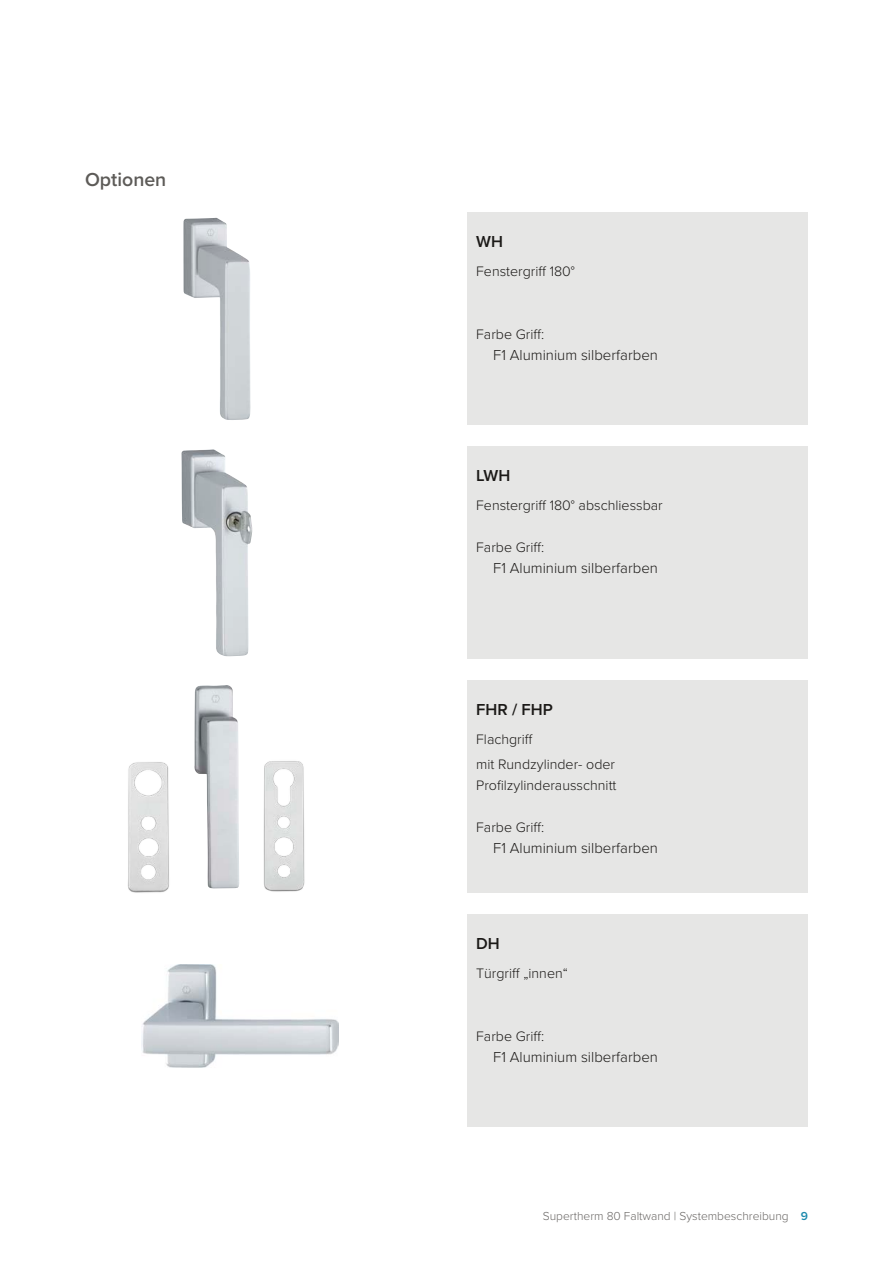
<style>
.page{position:relative;width:893px;height:1263px;background:#fff}
.page>*{position:absolute;margin:0;border:0;box-sizing:border-box;transform-origin:0 0}
.t1{font:600 19.5px "Proxima Nova";color:#5d5b58}
.t2{font:600 16.5px "Proxima Nova";color:#1b1917}
.t3{font:300 15px "Proxima Nova";color:#1b1917}
.t4{font:300 14.25px/25.2px "Proxima Nova";color:#1b1917}
.t5{font:300 12px "Proxima Nova";color:#6a6765}
.s1{font-weight:600;color:#1d8aad}
</style>
<div class="page">
<img style="left:183px;top:218px;width:68px;height:202px">
<img style="left:181px;top:449px;width:71px;height:207px">
<img style="left:142px;top:964px;width:197px;height:104px">
<img style="left:194px;top:685px;width:45px;height:203px">
<img style="left:128px;top:762px;width:41px;height:131px">
<img style="left:264px;top:761px;width:41px;height:131px">
<div style="left:468px;top:213px;width:340px;height:212px;background:#e6e6e5"></div>
<div style="left:468px;top:446px;width:340px;height:213px;background:#e6e6e5"></div>
<div style="left:468px;top:680px;width:340px;height:213px;background:#e6e6e5"></div>
<div style="left:468px;top:914px;width:340px;height:213px;background:#e6e6e5"></div>
<h1 class="t1" style="left:85px;top:164px;width:83px">Optionen</h1>
<p class="t2" style="left:476px;top:229px;width:28px">WH</p>
<p class="t4" style="left:476px;top:258px;width:100px">Fenstergriff 180°</p>
<p class="t4" style="left:476px;top:321px;width:69px">Farbe Griff:</p>
<p class="t3" style="left:493px;top:344px;width:166px">F1 Aluminium silberfarben</p>
<p class="t2" style="left:476px;top:463px;width:36px">LWH</p>
<p class="t4" style="left:476px;top:492px;width:188px">Fenstergriff 180° abschliessbar</p>
<p class="t4" style="left:476px;top:534px;width:69px">Farbe Griff:</p>
<p class="t3" style="left:493px;top:557px;width:166px">F1 Aluminium silberfarben</p>
<p class="t2" style="left:476px;top:697px;width:78px">FHR / FHP</p>
<p class="t4" style="left:476px;top:726px;width:140px">Flachgriff<br>mit Rundzylinder- oder</p>
<p class="t4" style="left:476px;top:772px;width:142px">Profilzylinderausschnitt</p>
<p class="t4" style="left:476px;top:814px;width:69px">Farbe Griff:</p>
<p class="t3" style="left:493px;top:837px;width:166px">F1 Aluminium silberfarben</p>
<p class="t2" style="left:476px;top:931px;width:25px">DH</p>
<p class="t4" style="left:476px;top:960px;width:93px">Türgriff „innen“</p>
<p class="t4" style="left:476px;top:1023px;width:69px">Farbe Griff:</p>
<p class="t3" style="left:493px;top:1046px;width:166px">F1 Aluminium silberfarben</p>
<p class="t5" style="left:543px;top:1206px;width:267px">Supertherm 80 Faltwand | Systembeschreibung <span class="s1">9</span></p>
</div>
